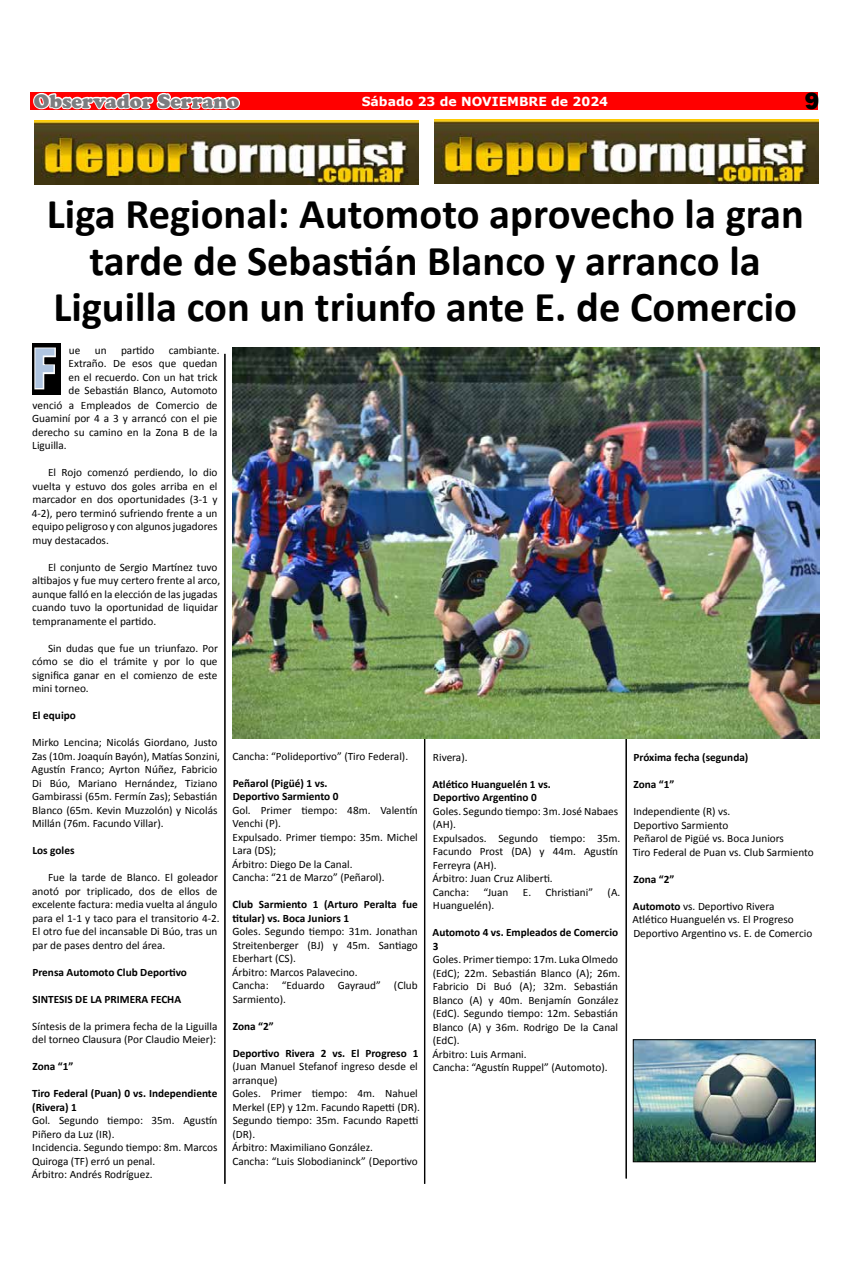
<style>
.page{position:relative;width:851px;height:1276px;background:#fff}
.page>*{position:absolute;margin:0;border:0;box-sizing:border-box;transform-origin:0 0}
.t1{font:700 56.25px "Ebrima";color:#afc5e1;scale:.83 1}
.t2{font:700 42.5px/46.2px "Calibri";color:#000;text-align:center}
.t3{font:800 24.62px "Franklin Gothic";color:#000}
.t4{font:900 20px "Cooper";color:#7c7d80}
.t5{font:700 12.5px "Verdana";color:#fff}
.t6{font:11.25px/13.5px "Calibri";color:#000}
.t7{font:700 11.25px/13.5px "Calibri";color:#000}
.s1{font-weight:700}
</style>
<div class="page">
<div style="left:31px;top:92px;width:786px;height:18px;background:#f00"></div>
<svg style="left:33px;top:92px;width:208px;height:93px"></svg>
<img style="left:34px;top:120px;width:385px;height:64px">
<img style="left:434px;top:120px;width:384px;height:64px">
<div style="left:32px;top:343px;width:28px;height:52px;background:#000"></div>
<svg style="left:34px;top:347px;width:22px;height:43px"></svg>
<hr style="left:424px;top:696px;width:1px;height:487px;background:#000">
<hr style="left:626px;top:695px;width:1px;height:483px;background:#000">
<hr style="left:625px;top:695px;width:1px;height:483px;background:#000">
<img style="left:634px;top:1041px;width:179px;height:119px">
<div style="left:632px;top:1039px;width:183px;height:123px;border:1px solid #000"></div>
<hr style="left:225px;top:354px;width:1px;height:829px;background:#000">
<hr style="left:224px;top:354px;width:1px;height:829px;background:#000">
<img style="left:232px;top:347px;width:587px;height:392px">
<h3 class="t4" style="left:34px;top:89px;width:207px">Observador Serrano</h3>
<p class="t5" style="left:361px;top:92px;width:248px">Sábado 23 de NOVIEMBRE de 2024</p>
<h3 class="t3" style="left:804px;top:85px;width:16px">9</h3>
<h2 class="t2" style="left:47px;top:191px;width:758px">Liga Regional: Automoto aprovecho la gran tarde de Sebastián Blanco y arranco la<br>Liguilla con un triunfo ante E. de Comercio</h2>
<p class="t6" style="left:69px;top:343px;width:13px">ue</p>
<p class="t6" style="left:95px;top:343px;width:13px">un</p>
<p class="t6" style="left:121px;top:343px;width:35px">partido</p>
<p class="t6" style="left:69px;top:343px;width:153px;text-indent:100px">cambiante.<br>Extraño. De esos que quedan en el recuerdo. Con un hat trick de Sebastián Blanco, Automoto</p>
<h1 class="t1" style="left:32px;top:326px;width:31px">F</h1>
<p class="t6" style="left:32px;top:398px;width:187px;text-align:justify">venció a Empleados de Comercio de Guaminí por 4 a 3 y arrancó con el pie derecho su camino en la Zona B de la Liguilla.</p>
<p class="t6" style="left:32px;top:466px;width:187px;text-align:justify;text-indent:16px">El Rojo comenzó perdiendo, lo dio vuelta y estuvo dos goles arriba en el marcador en dos oportunidades (3-1 y 4-2), pero terminó sufriendo frente a un equipo peligroso y con algunos jugadores muy destacados.</p>
<p class="t6" style="left:32px;top:560px;width:189px;text-indent:16px">El conjunto de Sergio Martínez tuvo altibajos y fue muy certero frente al arco, aunque falló en la elección de las jugadas cuando tuvo la oportunidad de liquidar tempranamente el partido.</p>
<p class="t6" style="left:32px;top:641px;width:187px;text-align:justify;text-indent:16px">Sin dudas que fue un triunfazo. Por cómo se dio el trámite y por lo que significa ganar en el comienzo de este mini torneo.</p>
<p class="t7" style="left:32px;top:709px;width:45px">El equipo</p>
<p class="t6" style="left:32px;top:736px;width:190px">Mirko Lencina; Nicolás Giordano, Justo Zas (10m. Joaquín Bayón), Matías Sonzini, Agustín Franco; Ayrton Núñez, Fabricio Di Búo, Mariano Hernández, Tiziano Gambirassi (65m. Fermín Zas); Sebastián Blanco (65m. Kevin Muzzolón) y Nicolás Millán (76m. Facundo Villar).</p>
<p class="t7" style="left:32px;top:844px;width:44px">Los goles</p>
<p class="t6" style="left:32px;top:871px;width:189px;text-indent:16px">Fue la tarde de Blanco. El goleador anotó por triplicado, dos de ellos de excelente factura: media vuelta al ángulo para el 1-1 y taco para el transitorio 4-2.<br>El otro fue del incansable Di Búo, tras un par de pases dentro del área.</p>
<p class="t7" style="left:32px;top:965px;width:156px">Prensa Automoto Club Deportivo</p>
<p class="t7" style="left:32px;top:992px;width:150px">SINTESIS DE LA PRIMERA FECHA</p>
<p class="t6" style="left:32px;top:1019px;width:187px">Síntesis de la primera fecha de la Liguilla del torneo Clausura (Por Claudio Meier):</p>
<p class="t7" style="left:32px;top:1060px;width:42px">Zona “1”</p>
<p class="t7" style="left:32px;top:1087px;width:187px">Tiro Federal (Puan) 0 vs. Independiente (Rivera) 1</p>
<p class="t6" style="left:32px;top:1114px;width:187px">Gol. Segundo tiempo: 35m. Agustín<br>Piñero da Luz (IR).<br>Incidencia. Segundo tiempo: 8m. Marcos<br>Quiroga (TF) erró un penal.<br>Árbitro: Andrés Rodríguez.</p>
<p class="t6" style="left:232px;top:749px;width:177px">Cancha: “Polideportivo” (Tiro Federal).</p>
<p class="t7" style="left:233px;top:776px;width:107px">Peñarol (Pigüé) 1 vs.<br>Deportivo Sarmiento 0</p>
<p class="t6" style="left:232px;top:803px;width:187px">Gol. Primer tiempo: 48m. Valentín<br>Venchi (P).<br>Expulsado. Primer tiempo: 35m. Michel<br>Lara (DS);<br>Árbitro: Diego De la Canal.<br>Cancha: “21 de Marzo” (Peñarol).</p>
<p class="t7" style="left:232px;top:897px;width:187px">Club Sarmiento 1 (Arturo Peralta fue titular) vs. Boca Juniors 1</p>
<p class="t6" style="left:232px;top:924px;width:187px">Goles. Segundo tiempo: 31m. Jonathan<br>Streitenberger (BJ) y 45m. Santiago<br>Eberhart (CS).<br>Árbitro: Marcos Palavecino.<br>Cancha: “Eduardo Gayraud” (Club<br>Sarmiento).</p>
<p class="t7" style="left:233px;top:1019px;width:42px">Zona “2”</p>
<p class="t7" style="left:233px;top:1046px;width:187px">Deportivo Rivera 2 vs. El Progreso 1</p>
<p class="t6" style="left:232px;top:1059px;width:189px">(Juan Manuel Stefanof ingreso desde el arranque)<br>Goles. Primer tiempo: 4m. Nahuel<br>Merkel (EP) y 12m. Facundo Rapetti (DR).<br>Segundo tiempo: 35m. Facundo Rapetti (DR).<br>Árbitro: Maximiliano González.<br>Cancha: “Luis Slobodianinck” (Deportivo</p>
<p class="t6" style="left:433px;top:750px;width:36px">Rivera).</p>
<p class="t7" style="left:432px;top:777px;width:120px">Atlético Huanguelén 1 vs.<br>Deportivo Argentino 0</p>
<p class="t6" style="left:432px;top:804px;width:189px">Goles. Segundo tiempo: 3m. José Nabaes (AH).<br>Expulsados. Segundo tiempo: 35m.<br>Facundo Prost (DA) y 44m. Agustín<br>Ferreyra (AH).<br>Árbitro: Juan Cruz Aliberti.<br>Cancha:</p>
<p class="t6" style="left:483px;top:885px;width:27px">“Juan</p>
<p class="t6" style="left:522px;top:885px;width:72px">E. Christiani”</p>
<p class="t6" style="left:607px;top:885px;width:14px">(A.</p>
<p class="t6" style="left:433px;top:898px;width:63px">Huanguelén).</p>
<p class="t7" style="left:432px;top:925px;width:187px">Automoto 4 vs. Empleados de Comercio<br>3</p>
<p class="t6" style="left:432px;top:952px;width:189px">Goles. Primer tiempo: 17m. Luka Olmedo (EdC); 22m. Sebastián Blanco (A); 26m.<br>Fabricio Di Buó (A); 32m. Sebastián<br>Blanco (A) y 40m. Benjamín González (EdC). Segundo tiempo: 12m. Sebastián<br>Blanco (A) y 36m. Rodrigo De la Canal (EdC).<br>Árbitro: Luis Armani.<br>Cancha: “Agustín Ruppel” (Automoto).</p>
<p class="t7" style="left:633px;top:751px;width:116px">Próxima fecha (segunda)</p>
<p class="t7" style="left:633px;top:778px;width:42px">Zona “1”</p>
<p class="t6" style="left:632px;top:805px;width:183px">Independiente (R) vs.<br>Deportivo Sarmiento<br>Peñarol de Pigüé vs. Boca Juniors<br>Tiro Federal de Puan vs. Club Sarmiento</p>
<p class="t7" style="left:633px;top:872px;width:42px">Zona “2”</p>
<p class="t6" style="left:632px;top:899px;width:181px"><span class="s1">Automoto</span> vs. Deportivo Rivera<br>Atlético Huanguelén vs. El Progreso<br>Deportivo Argentino vs. E. de Comercio</p>
</div>
